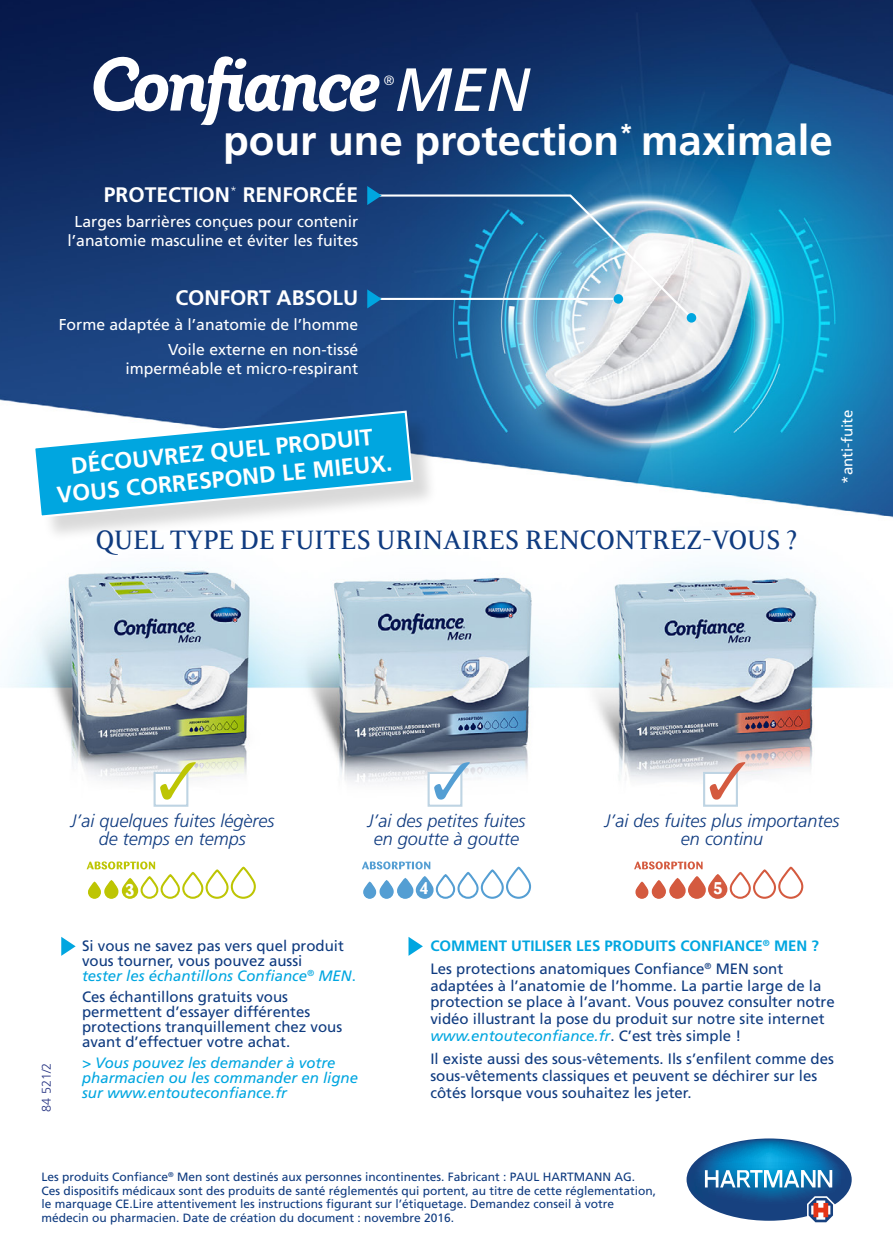
<style>
.page{position:relative;width:893px;height:1259px;background:#fff}
.page>*{position:absolute;margin:0;border:0;box-sizing:border-box;transform-origin:0 0}
.t1{font:italic 60.9px "Frutiger";color:#fff}
.t2{font:700 42px "Frutiger";color:#fff}
.t3{font:29.4px "FS Sally";color:#0f3b80}
.t4{font:700 23.1px/27.6px "Frutiger";color:#fff;text-align:center}
.t5{font:700 21px "Frutiger";color:#fff}
.t6{font:italic 300 18px/18.9px "Frutiger";color:#0f3b80;text-align:center}
.t7{font:700 16.8px "Barmeno";color:#fff}
.t8{font:15.9px/18.9px "Frutiger";color:#fff;text-align:center}
.t9{font:15px/15px "Frutiger";color:#0f3b80}
.t10{font:italic 15px/15px "Frutiger";color:#00a6e0}
.t11{font:15px "Frutiger";color:#fff}
.t12{font:300 13.5px "Frutiger";color:#fff}
.t13{font:300 12.6px "Frutiger";color:#283583}
.t14{font:12px/13.8px "Frutiger";color:#0f3b80}
.s1{font-style:italic;color:#00a6e0}
.s2{color:#00a6e0}
.s3{font-weight:700;color:#00a6e0}
</style>
<div class="page">
<img style="left:0;top:0;width:893px;height:1223px">
<svg style="left:687px;top:1138px;width:165px;height:84px"></svg>
<svg style="left:92px;top:55px;width:288px;height:71px"></svg>
<svg style="left:61px;top:936px;width:15px;height:20px"></svg>
<svg style="left:408px;top:936px;width:15px;height:20px"></svg>
<div style="left:37px;top:415px;width:401px;height:128px;background:#000;opacity:.15"></div>
<svg style="left:32px;top:409px;width:383px;height:110px"></svg>
<div style="left:154px;top:772px;width:34px;height:34px;background:#fff;border:2px solid #bed4e3"></div>
<div style="left:428px;top:772px;width:34px;height:34px;background:#fff;border:2px solid #bed4e3"></div>
<div style="left:703px;top:772px;width:35px;height:34px;background:#fff;border:2px solid #bed4e3"></div>
<svg style="left:87px;top:861px;width:170px;height:39px"></svg>
<svg style="left:362px;top:861px;width:170px;height:39px"></svg>
<svg style="left:634px;top:861px;width:171px;height:39px"></svg>
<div style="left:687px;top:313px;width:9px;height:9px;background:#00a6e0;border-radius:50%"></div>
<svg style="left:367px;top:186px;width:327px;height:134px;background:#5b8cb4"></svg>
<svg style="left:160px;top:761px;width:36px;height:38px"></svg>
<svg style="left:434px;top:761px;width:36px;height:38px"></svg>
<svg style="left:710px;top:761px;width:35px;height:38px"></svg>
<p class="t12" style="left:384px;top:72px;width:12px">®</p>
<h1 class="t1" style="left:394px;top:54px;width:137px">MEN</h1>
<h2 class="t2" style="left:223px;top:116px;width:611px">pour une protection<sup>*</sup> maximale</h2>
<h3 class="t5" style="left:104px;top:182px;width:256px">PROTECTION<sup>*</sup> RENFORCÉE</h3>
<p class="t8" style="left:67px;top:212px;width:292px">Larges barrières conçues pour contenir l’anatomie masculine et éviter les fuites</p>
<h3 class="t5" style="left:175px;top:286px;width:184px">CONFORT ABSOLU</h3>
<p class="t8" style="left:59px;top:312px;width:301px;line-height:24.9px;text-align:right">Forme adaptée à l’anatomie de l’homme<br>Voile externe en non-tissé</p>
<p class="t8" style="left:125px;top:359px;width:234px">imperméable et micro-respirant</p>
<h3 class="t4" style="left:53px;top:455px;width:338px;rotate:-6deg">DÉCOUVREZ QUEL PRODUIT<br>VOUS CORRESPOND LE MIEUX.</h3>
<h3 class="t3" style="left:96px;top:520px;width:703px">QUEL TYPE DE FUITES URINAIRES RENCONTREZ-VOUS ?</h3>
<p class="t11" style="left:838px;top:484px;width:76px;rotate:-90deg">*anti-fuite</p>
<p class="t6" style="left:70px;top:811px;width:206px">J’ai quelques fuites légères de temps en temps</p>
<p class="t6" style="left:367px;top:811px;width:160px">J’ai des petites fuites en goutte à goutte</p>
<p class="t6" style="left:604px;top:811px;width:237px">J’ai des fuites plus importantes en continu</p>
<p class="t13" style="left:39px;top:1111px;width:51px;rotate:-90deg">84 521/2</p>
<p class="t7" style="left:126px;top:879px;width:11px">3</p>
<p class="t7" style="left:420px;top:878px;width:11px">4</p>
<p class="t7" style="left:714px;top:878px;width:11px">5</p>
<p class="t9" style="left:82px;top:938px;width:275px">Si vous ne savez pas vers quel produit vous tourner, vous pouvez aussi<br><span class="s1">tester les échantillons Confiance</span><sup>®</sup> <span class="s1">MEN</span><span class="s2">.</span></p>
<p class="t9" style="left:82px;top:989px;width:262px">Ces échantillons gratuits vous permettent d’essayer différentes protections tranquillement chez vous avant d’effectuer votre achat.</p>
<p class="t10" style="left:82px;top:1055px;width:277px">&gt; Vous pouvez les demander à votre pharmacien ou les commander en ligne sur www.entouteconfiance.fr</p>
<p class="t9" style="left:430px;top:934px;width:390px;line-height:22.8px"><span class="s3">COMMENT UTILISER LES PRODUITS CONFIANCE</span><sup>®</sup> <span class="s3">MEN ?<br></span>Les protections anatomiques Confiance<sup>®</sup> MEN sont</p>
<p class="t9" style="left:430px;top:977px;width:406px;line-height:16.8px">adaptées à l’anatomie de l’homme. La partie large de la protection se place à l’avant. Vous pouvez consulter notre vidéo illustrant la pose du produit sur notre site internet <span class="s1">www.entouteconfiance.fr</span>. C’est très simple !</p>
<p class="t9" style="left:430px;top:1050px;width:405px;line-height:16.8px">Il existe aussi des sous-vêtements. Ils s’enfilent comme des sous-vêtements classiques et peuvent se déchirer sur les côtés lorsque vous souhaitez les jeter.</p>
<p class="t14" style="left:41px;top:1170px;width:616px">Les produits Confiance<sup>®</sup> Men sont destinés aux personnes incontinentes. Fabricant : PAUL HARTMANN AG.<br>Ces dispositifs médicaux sont des produits de santé réglementés qui portent, au titre de cette réglementation, le marquage CE.Lire attentivement les instructions figurant sur l’étiquetage. Demandez conseil à votre médecin ou pharmacien. Date de création du document : novembre 2016.</p>
</div>
